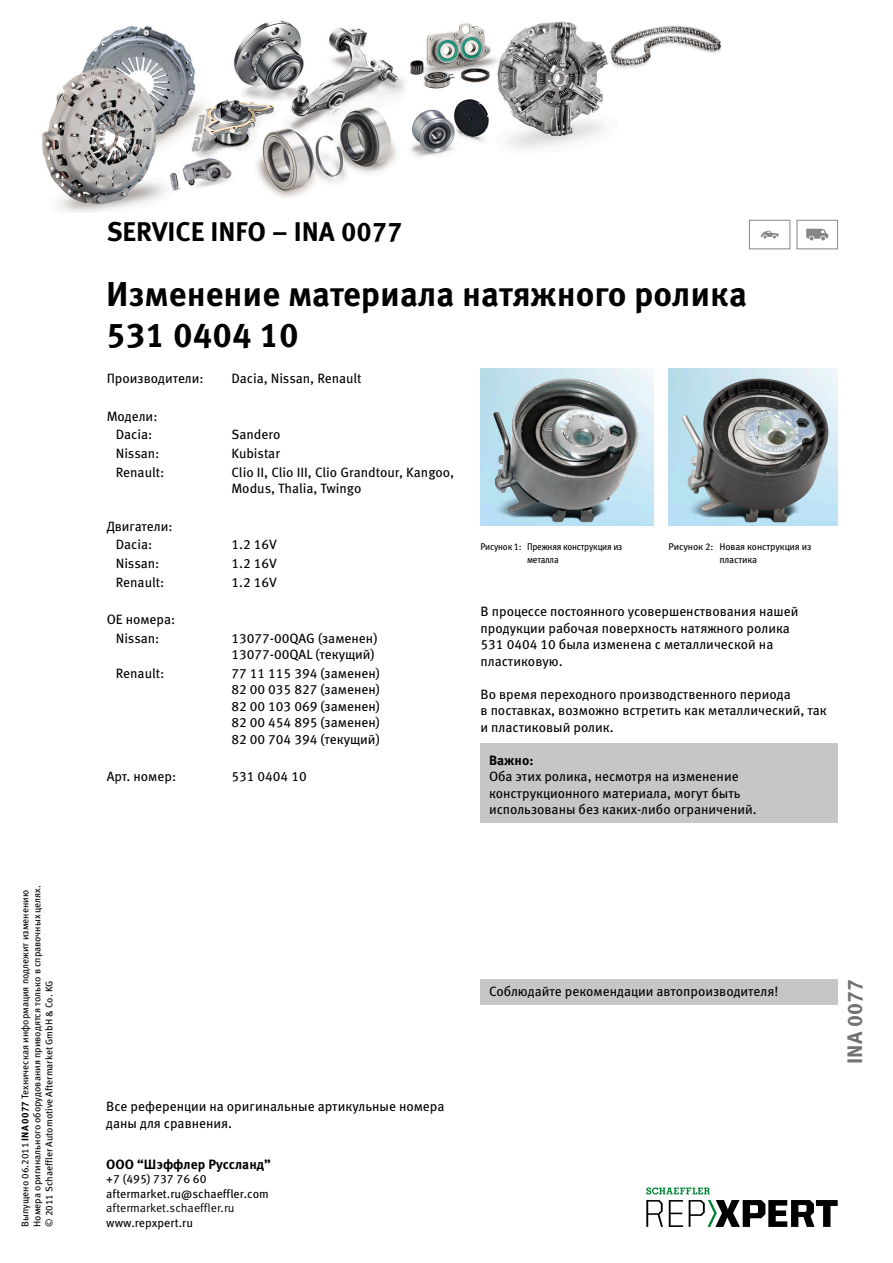
<style>
.page{position:relative;width:893px;height:1263px;background:#fff}
.page>*{position:absolute;margin:0;border:0;box-sizing:border-box;transform-origin:0 0}
.NADPIS_hlavní{font:700 34.5px/41.4px "Meta Pro";color:#000}
.SERVICE_INFO{font:700 27px "Meta Pro";color:#000}
.t1{font:700 21px "Meta Pro";color:#6f7172}
.NORMAL_book{font:13.5px/16.5px "Meta Pro";color:#000}
.TABULKA{font:13.5px/16.5px "Meta Pro";color:#000}
.RASTR_text_běžný{font:13.5px "Meta Pro";color:#000}
.NORMAL_book-2{font:700 13.5px "Meta Pro";color:#000}
.BOLD_normal{font:700 13.5px "Meta Pro";color:#000}
.NORMAL_book-3{font:12px "Meta Pro";color:#000}
.t2{font:12px "Meta Pro Norm";color:#000}
.VYDÁNÍ_datum{font:9.75px/12px "Meta Pro";color:#000}
.OBRAZ{font:9.75px/12.8px "Meta Pro";letter-spacing:-.02em;color:#000;scale:.92 1}
.OBRAZ-2{font:9.75px/12.8px "Meta Pro";letter-spacing:-.02em;color:#000;text-align:center}
.s1{font-weight:700}
</style>
<div class="page">
<div style="left:480px;top:744px;width:358px;height:79px;background:#c5c6c7"></div>
<img style="left:480px;top:369px;width:173px;height:157px">
<img style="left:669px;top:369px;width:169px;height:157px">
<div style="left:480px;top:980px;width:358px;height:25px;background:#c5c6c7"></div>
<div style="left:749px;top:220px;width:41px;height:29px;border:1px solid #868789"></div>
<svg style="left:761px;top:231px;width:18px;height:7px"></svg>
<div style="left:797px;top:220px;width:41px;height:29px;border:1px solid #868789"></div>
<svg style="left:806px;top:229px;width:22px;height:11px"></svg>
<img style="left:42px;top:20px;width:679px;height:193px">
<svg style="left:646px;top:1200px;width:17px;height:27px"></svg>
<svg style="left:669px;top:1200px;width:14px;height:27px"></svg>
<svg style="left:689px;top:1200px;width:149px;height:27px"></svg>
<svg style="left:646px;top:1187px;width:64px;height:7px"></svg>
<p class="VYDÁNÍ_datum" style="left:19px;top:1227px;width:343px;rotate:-90deg">Выпущено 06.2011 <span class="s1">INA 0077</span> Техническая информация подлежит изменению<br>Номера оригинального оборудования приводятся только в справочных целях. © 2011 Schaeffler Automotive Aftermarket GmbH &amp; Co. KG</p>
<p class="SERVICE_INFO" style="left:107px;top:210px;width:297px">SERVICE INFO – INA 0077</p>
<p class="NADPIS_hlavní" style="left:106px;top:271px;width:642px">Изменение материала натяжного ролика<br>531 0404 10</p>
<p class="TABULKA" style="left:107px;top:369px;width:99px">Производители:</p>
<p class="TABULKA" style="left:231px;top:369px;width:132px">Dacia, Nissan, Renault</p>
<p class="TABULKA" style="left:107px;top:407px;width:52px">Модели:</p>
<p class="TABULKA" style="left:116px;top:425px;width:38px">Dacia:</p>
<p class="TABULKA" style="left:231px;top:425px;width:51px">Sandero</p>
<p class="TABULKA" style="left:116px;top:444px;width:45px">Nissan:</p>
<p class="TABULKA" style="left:231px;top:444px;width:50px">Kubistar</p>
<p class="TABULKA" style="left:116px;top:463px;width:50px">Renault:</p>
<p class="TABULKA" style="left:231px;top:463px;width:224px">Clio II, Clio III, Clio Grandtour, Kangoo,<br>Modus, Thalia, Twingo</p>
<p class="TABULKA" style="left:107px;top:517px;width:67px">Двигатели:</p>
<p class="TABULKA" style="left:116px;top:535px;width:38px">Dacia:</p>
<p class="TABULKA" style="left:231px;top:535px;width:47px">1.2 16V</p>
<p class="TABULKA" style="left:116px;top:554px;width:45px">Nissan:</p>
<p class="TABULKA" style="left:231px;top:554px;width:47px">1.2 16V</p>
<p class="TABULKA" style="left:116px;top:573px;width:50px">Renault:</p>
<p class="TABULKA" style="left:231px;top:573px;width:47px">1.2 16V</p>
<p class="TABULKA" style="left:107px;top:610px;width:70px">OE номера:</p>
<p class="TABULKA" style="left:116px;top:629px;width:45px">Nissan:</p>
<p class="TABULKA" style="left:231px;top:629px;width:148px">13077-00QAG (заменен)</p>
<p class="TABULKA" style="left:231px;top:645px;width:145px">13077-00QAL (текущий)</p>
<p class="TABULKA" style="left:116px;top:664px;width:50px">Renault:</p>
<p class="TABULKA" style="left:231px;top:664px;width:150px">77 11 115 394 (заменен)</p>
<p class="TABULKA" style="left:231px;top:680px;width:150px">82 00 035 827 (заменен)</p>
<p class="TABULKA" style="left:231px;top:697px;width:150px">82 00 103 069 (заменен)</p>
<p class="TABULKA" style="left:231px;top:713px;width:150px">82 00 454 895 (заменен)</p>
<p class="TABULKA" style="left:231px;top:730px;width:150px">82 00 704 394 (текущий)</p>
<p class="TABULKA" style="left:107px;top:767px;width:71px">Арт. номер:</p>
<p class="TABULKA" style="left:231px;top:767px;width:77px">531 0404 10</p>
<p class="OBRAZ" style="left:527px;top:540px;width:105px;text-indent:-46px">Рисунок 1: Прежняя конструкция из металла</p>
<p class="OBRAZ-2" style="left:669px;top:540px;width:144px">Рисунок 2: Новая конструкция из пластика</p>
<p class="NORMAL_book" style="left:481px;top:602px;width:319px">В процессе постоянного усовершенствования нашей продукции рабочая поверхность натяжного ролика 531 0404 10 была изменена с металлической на пластиковую.</p>
<p class="NORMAL_book" style="left:481px;top:685px;width:348px">Во время переходного производственного периода<br>в поставках, возможно встретить как металлический, так и пластиковый ролик.</p>
<p class="BOLD_normal" style="left:489px;top:750px;width:46px">Важно:</p>
<p class="NORMAL_book" style="left:489px;top:767px;width:269px">Оба этих ролика, несмотря на изменение конструкционного материала, могут быть использованы без каких-либо ограничений.</p>
<p class="NORMAL_book" style="left:106px;top:1097px;width:340px">Все референции на оригинальные артикульные номера даны для сравнения.</p>
<p class="NORMAL_book-2" style="left:106px;top:1154px;width:166px">ООО “Шэффлер Руссланд”</p>
<p class="NORMAL_book-3" style="left:106px;top:1170px;width:102px">+7 (495) 737 76 60</p>
<p class="NORMAL_book-3" style="left:106px;top:1184px;width:164px">aftermarket.ru@schaeffler.com</p>
<p class="t2" style="left:106px;top:1199px;width:130px">aftermarket.schaeffler.ru</p>
<p class="NORMAL_book-3" style="left:106px;top:1213px;width:88px">www.repxpert.ru</p>
<p class="RASTR_text_běžný" style="left:489px;top:981px;width:291px">Соблюдайте рекомендации автопроизводителя!</p>
<h3 class="t1" style="left:838px;top:1064px;width:86px;rotate:-90deg">INA 0077</h3>
</div>
